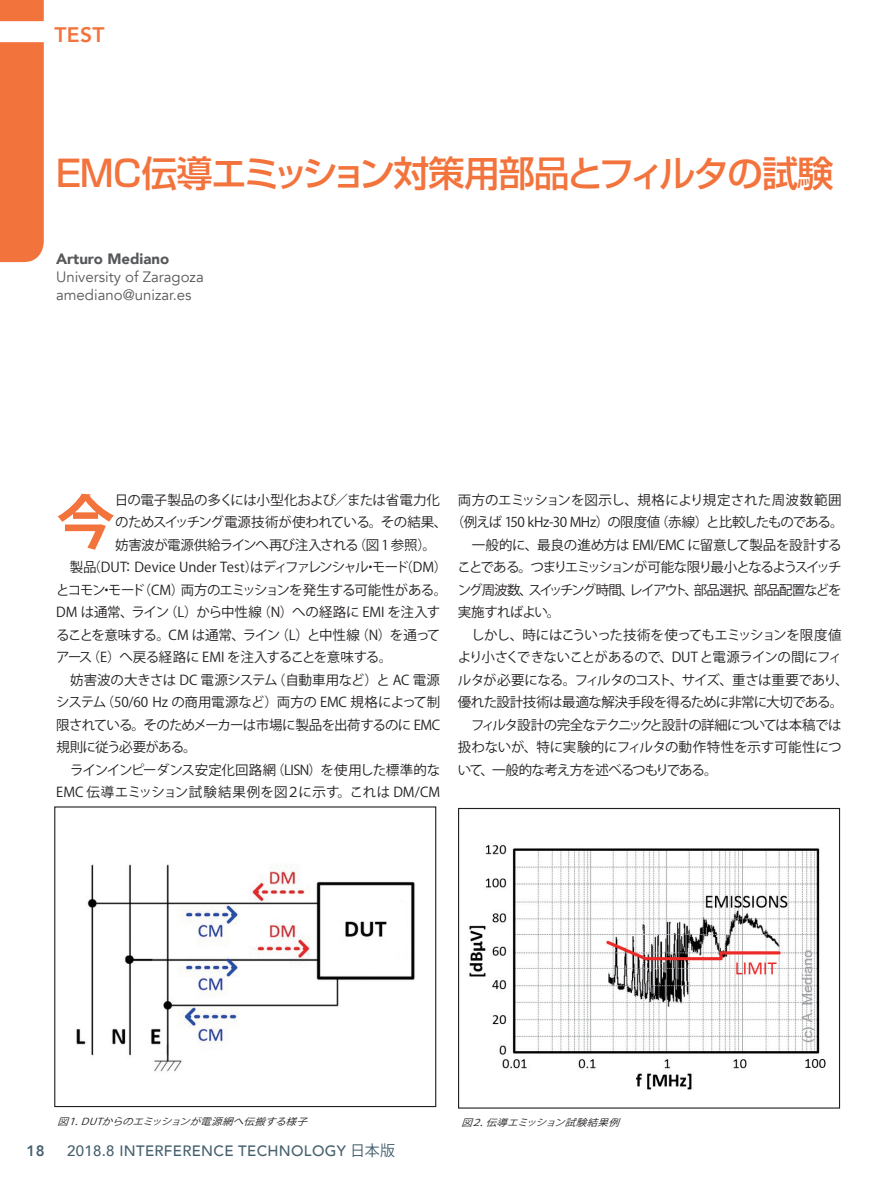
<style>
.page{position:relative;width:893px;height:1191px;background:#fff}
.page>*{position:absolute;margin:0;border:0;box-sizing:border-box;transform-origin:0 0}
.本文{font:700 58.5px "Koz Go Pro";color:#f3733c}
.t1{font:500 36px "Shin Go Pr 6 N";letter-spacing:-.045em;color:#f3733c}
.t2{font:800 21px "Avenir";color:#f3733c}
.t3{font:15px "Avenir";color:#57585a}
.t4{font:500 15px "Avenir";letter-spacing:.02em;color:#46616e}
.t5{font:900 15px "Avenir";color:#57585a}
.t6{font:800 15px "Avenir";color:#46616e}
.本文-2{font:13.5px/22.5px "Koz Go Pro";letter-spacing:-.045em;color:#231f20}
.本文-3{font:13.5px/22.5px "Koz Go Pro";letter-spacing:-.01em;color:#231f20}
.本文-4{font:13.5px "Koz Go Pro";color:#231f20}
.本文-5{font:italic 9.45px "Koz Go Pro";color:#231f20;scale:1.1 1}
.s1{font-family:"Koz Go Pro";font-weight:400}
</style>
<div class="page">
<svg style="left:0;top:0;width:44px;height:262px;background:#f47f4c"></svg>
<div style="left:54px;top:806px;width:382px;height:301px;border:1px solid #231f20"></div>
<div style="left:458px;top:808px;width:382px;height:300px;border:1px solid #231f20"></div>
<img style="left:76px;top:864px;width:339px;height:208px">
<img style="left:469px;top:844px;width:357px;height:246px">
<h3 class="t2" style="left:54px;top:19px;width:52px">TEST</h3>
<p class="t1" style="left:56px;top:144px;width:779px">EMC伝導エミッション対策用部品とフィルタの試験</p>
<p class="t5" style="left:56px;top:245px;width:115px">Arturo Mediano</p>
<p class="t3" style="left:56px;top:267px;width:149px">University of Zaragoza</p>
<p class="t3" style="left:56px;top:285px;width:137px">amediano@unizar.es</p>
<p class="本文" style="left:56px;top:485px;width:60px">今</p>
<p class="本文-2" style="left:115px;top:489px;width:730px">日の電子製品の多くには小型化および／または省電力化<br>のためスイッチング電源技術が使われている。その結果、（例えば 150 kHz-30 MHz）の限度値（赤線）と比較したものである。妨害波が電源供給ラインへ再び注入される（図 1 参照）。</p>
<p class="本文-2" style="left:56px;top:556px;width:393px">　製品（DUT： Device Under Test）はディファレンシャル・モード（DM）とコモン・モード（CM）両方のエミッションを発生する可能性がある。DM は通常、ライン（L）から中性線（N）への経路に EMI を注入することを意味する。CM は通常、ライン（L）と中性線（N）を通ってアース（E）へ戻る経路に EMI を注入することを意味する。</p>
<p class="本文-2" style="left:56px;top:669px;width:385px;text-align:justify">　妨害波の大きさは DC 電源システム（自動車用など）と AC 電源システム（50/60 Hz の商用電源など）両方の EMC 規格によって制限されている。そのためメーカーは市場に製品を出荷するのに EMC規則に従う必要がある。</p>
<p class="本文-3" style="left:56px;top:759px;width:385px">　ラインインピーダンス安定化回路網（LISN）を使用した標準的な<br>EMC 伝導エミッション試験結果例を図２に示す。これは DM/CM</p>
<p class="本文-4" style="left:458px;top:491px;width:385px">両方のエミッションを図示し、規格により規定された周波数範囲</p>
<p class="本文-2" style="left:458px;top:534px;width:386px;text-align:justify">　一般的に、最良の進め方は EMI/EMC に留意して製品を設計することである。つまりエミッションが可能な限り最小となるようスイッチング周波数、スイッチング時間、レイアウト、部品選択、部品配置などを実施すればよい。</p>
<p class="本文-2" style="left:458px;top:624px;width:392px">　しかし、時にはこういった技術を使ってもエミッションを限度値より小さくできないことがあるので、DUT と電源ラインの間にフィルタが必要になる。フィルタのコスト、サイズ、重さは重要であり、優れた設計技術は最適な解決手段を得るために非常に大切である。</p>
<p class="本文-2" style="left:458px;top:714px;width:385px;text-align:justify">　フィルタ設計の完全なテクニックと設計の詳細については本稿では扱わないが、特に実験的にフィルタの動作特性を示す可能性について、一般的な考え方を述べるつもりである。</p>
<p class="本文-5" style="left:58px;top:1115px;width:232px">図１．DUTからのエミッションが電源網へ伝搬する様子</p>
<p class="本文-5" style="left:461px;top:1116px;width:149px">図２．伝導エミッション試験結果例</p>
<p class="t6" style="left:27px;top:1139px;width:20px">18</p>
<p class="t4" style="left:67px;top:1137px;width:329px">2018.8 INTERFERENCE TECHNOLOGY <span class="s1">日本版</span></p>
</div>
